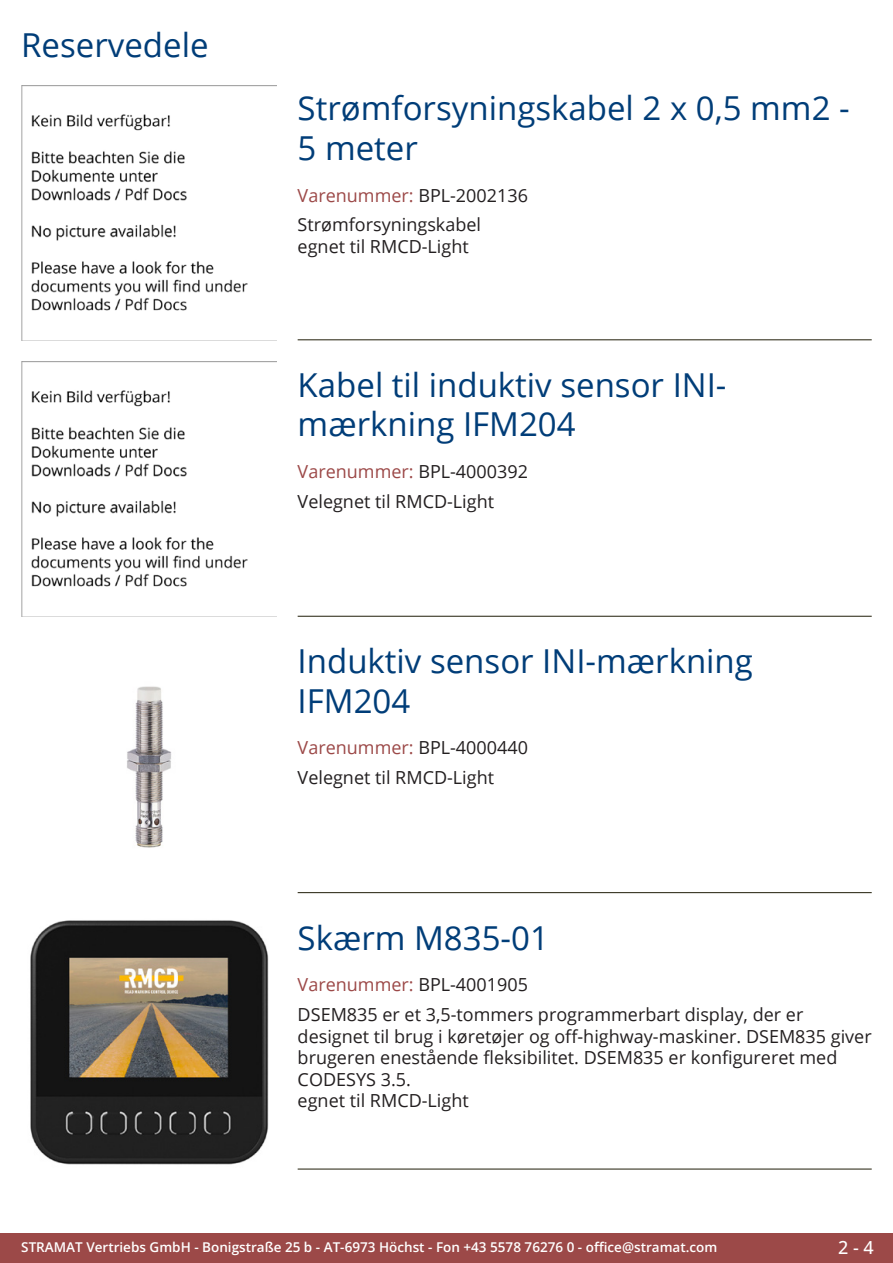
<style>
.page{position:relative;width:893px;height:1263px;background:#fff}
.page>*{position:absolute;margin:0;border:0;box-sizing:border-box;transform-origin:0 0}
.Produkttitel{font:33px/39.6px "Open Sans";color:#003d78}
.RastTitel{font:33px "Open Sans";color:#003d78}
.Beschreibung_Text{font:18px/21.6px "Open Sans";color:#231f20}
.TechDaten_Überschrif{font:18px "Open Sans";color:#9c4948}
.t1{font:500 18px "Open Sans";color:#fff}
.t2{font:600 13.5px "Open Sans";color:#fff}
.s1{color:#231f20}
</style>
<div class="page">
<div style="left:0;top:1233px;width:893px;height:30px;background:#9c4948"></div>
<hr style="left:298px;top:340px;width:574px;height:1px;background:#201d08">
<hr style="left:298px;top:616px;width:574px;height:1px;background:#201d08">
<hr style="left:298px;top:892px;width:574px;height:1px;background:#201d08">
<hr style="left:298px;top:1169px;width:574px;height:1px;background:#201d08">
<img style="left:21px;top:85px;width:255px;height:255px">
<img style="left:21px;top:361px;width:255px;height:256px">
<img style="left:127px;top:686px;width:45px;height:162px">
<img style="left:30px;top:920px;width:239px;height:245px">
<p class="RastTitel" style="left:21px;top:22px;width:189px">Reservedele</p>
<p class="Produkttitel" style="left:298px;top:88px;width:554px">Strømforsyningskabel 2 x 0,5 mm2 -<br>5 meter</p>
<p class="TechDaten_Überschrif" style="left:298px;top:183px;width:232px">Varenummer: <span class="s1">BPL-2002136</span></p>
<p class="Beschreibung_Text" style="left:298px;top:214px;width:185px">Strømforsyningskabel egnet til RMCD-Light</p>
<p class="Produkttitel" style="left:298px;top:364px;width:430px">Kabel til induktiv sensor INI&shy;mærkning IFM204</p>
<p class="TechDaten_Überschrif" style="left:298px;top:459px;width:232px">Varenummer: <span class="s1">BPL-4000392</span></p>
<p class="Beschreibung_Text" style="left:298px;top:490px;width:198px">Velegnet til RMCD-Light</p>
<p class="Produkttitel" style="left:298px;top:640px;width:457px">Induktiv sensor INI-mærkning<br>IFM204</p>
<p class="TechDaten_Überschrif" style="left:298px;top:735px;width:232px">Varenummer: <span class="s1">BPL-4000440</span></p>
<p class="Beschreibung_Text" style="left:298px;top:766px;width:198px">Velegnet til RMCD-Light</p>
<p class="Produkttitel" style="left:298px;top:917px;width:253px">Skærm M835-01</p>
<p class="TechDaten_Überschrif" style="left:298px;top:972px;width:232px">Varenummer: <span class="s1">BPL-4001905</span></p>
<p class="Beschreibung_Text" style="left:298px;top:1003px;width:576px">DSEM835 er et 3,5-tommers programmerbart display, der er designet til brug i køretøjer og off-highway-maskiner. DSEM835 giver brugeren enestående fleksibilitet. DSEM835 er konfigureret med CODESYS 3.5.<br>egnet til RMCD-Light</p>
<p class="t2" style="left:21px;top:1238px;width:698px">STRAMAT Vertriebs GmbH - Bonigstraße 25 b - AT-6973 Höchst - Fon +43 5578 76276 0 - office@stramat.com</p>
<p class="t1" style="left:838px;top:1234px;width:37px">2 - 4</p>
</div>
